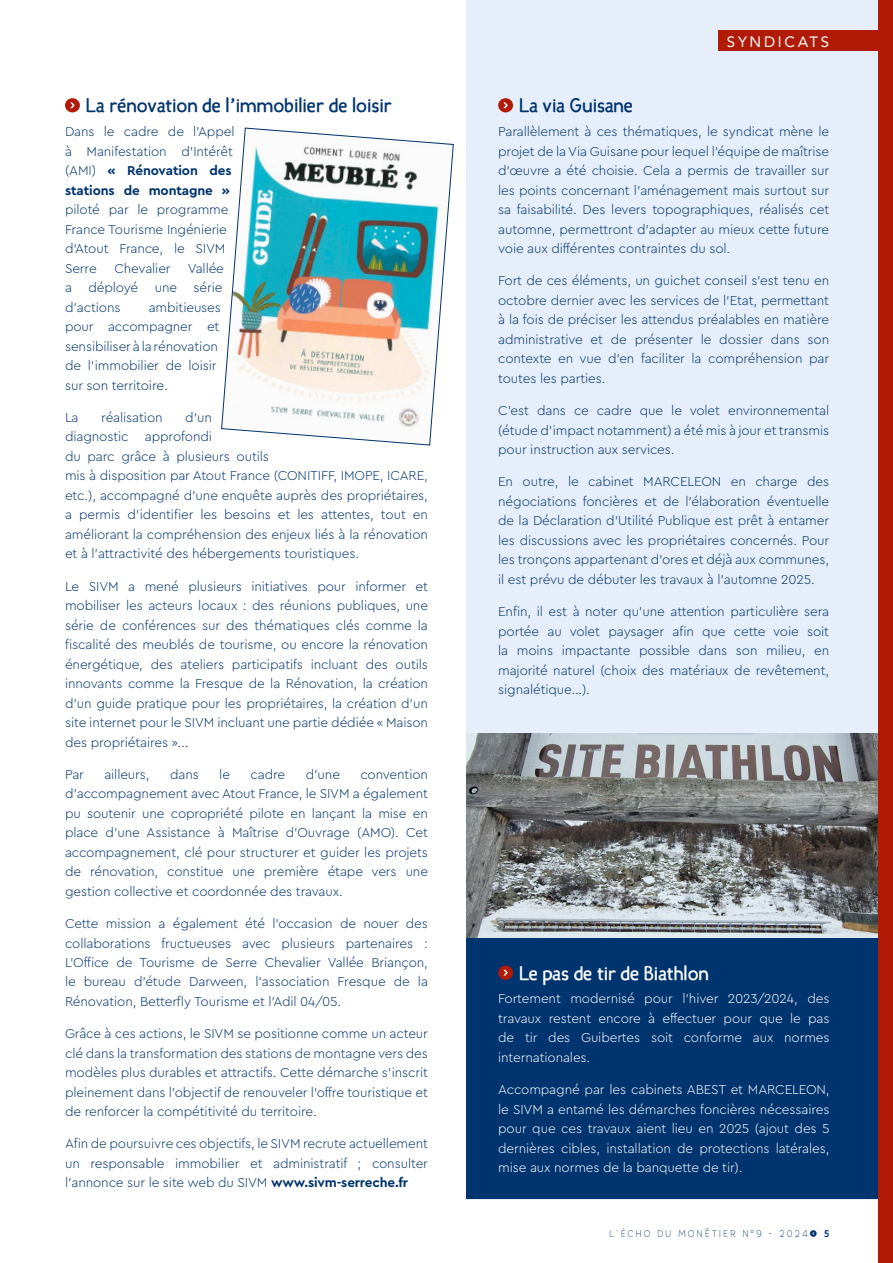
<style>
.page{position:relative;width:893px;height:1263px;background:#fff}
.page>*{position:absolute;margin:0;border:0;box-sizing:border-box;transform-origin:0 0}
.t1{font:700 19.5px "Candela";color:#00346f}
.t2{font:700 19.5px "Candela";color:#fff}
.t3{font:15px "Avenir";letter-spacing:.18em;color:#fff}
.t4{font:300 13.5px/19.5px "Cera Pro";letter-spacing:-.01em;color:#00346f;text-align:justify}
.t5{font:300 13.5px/19.5px "Cera Pro";letter-spacing:-.01em;color:#fff;text-align:justify}
.t6{font:100 9.75px "Core Rhino 25";letter-spacing:.22em;color:#00346f;scale:.9 1}
.t7{font:700 9.75px "Core Rhino 65";color:#00346f;scale:.9 1}
.s1{font-weight:700}
</style>
<div class="page">
<svg style="left:810px;top:1230px;width:7px;height:7px"></svg>
<div style="left:466px;top:0;width:427px;height:1199px;background:#e5eefa"></div>
<div style="left:466px;top:937px;width:427px;height:262px;background:#00346f"></div>
<img style="left:466px;top:734px;width:412px;height:203px">
<div style="left:878px;top:0;width:15px;height:1263px;background:#b01a07"></div>
<div style="left:719px;top:31px;width:174px;height:20px;background:#b01a07"></div>
<div style="left:65px;top:98px;width:15px;height:14px;background:#b11a07;border-radius:50%"></div>
<svg style="left:70px;top:102px;width:5px;height:6px"></svg>
<div style="left:498px;top:98px;width:15px;height:14px;background:#b11a07;border-radius:50%"></div>
<svg style="left:503px;top:102px;width:5px;height:6px"></svg>
<svg style="left:498px;top:965px;width:15px;height:15px"></svg>
<svg style="left:503px;top:970px;width:5px;height:5px"></svg>
<img style="left:221px;top:127px;width:233px;height:319px">
<h1 class="t1" style="left:86px;top:93px;width:307px">La rénovation de l’immobilier de loisir</h1>
<p class="t4" style="left:65px;top:121px;width:171px;text-align:left">Dans le cadre de l’Appel à Manifestation d’Intérêt (AMI) <span class="s1">« Rénovation des stations de montagne »</span></p>
<p class="t4" style="left:65px;top:199px;width:165px;text-align:left">piloté par le programme<br>France Tourisme Ingénierie d’Atout France, le SIVM<br>Serre</p>
<p class="t4" style="left:65px;top:258px;width:161px;text-indent:123px">Vallée a déployé une série d’actions</p>
<p class="t4" style="left:114px;top:258px;width:58px">Chevalier</p>
<p class="t4" style="left:65px;top:297px;width:158px;text-align:left;text-indent:84px">ambitieuses pour accompagner et sensibiliser à la rénovation de l’immobilier de loisir sur son territoire.</p>
<p class="t4" style="left:65px;top:407px;width:15px">La</p>
<p class="t4" style="left:101px;top:407px;width:63px">réalisation</p>
<p class="t4" style="left:65px;top:407px;width:365px;text-align:left;text-indent:120px">d’un<br>diagnostic approfondi<br>du parc grâce à plusieurs outils<br>mis à disposition par Atout France (CONITIFF, IMOPE, ICARE, etc.), accompagné d’une enquête auprès des propriétaires, a permis d’identifier les besoins et les attentes, tout en améliorant la compréhension des enjeux liés à la rénovation et à l’attractivité des hébergements touristiques.</p>
<p class="t4" style="left:65px;top:576px;width:365px">Le SIVM a mené plusieurs initiatives pour informer et mobiliser les acteurs locaux : des réunions publiques, une série de conférences sur des thématiques clés comme la fiscalité des meublés de tourisme, ou encore la rénovation énergétique, des ateliers participatifs incluant des outils innovants comme la Fresque de la Rénovation, la création d’un guide pratique pour les propriétaires, la création d’un site internet pour le SIVM incluant une partie dédiée « Maison des propriétaires »...</p>
<p class="t4" style="left:65px;top:764px;width:20px">Par</p>
<p class="t4" style="left:104px;top:764px;width:47px">ailleurs,</p>
<p class="t4" style="left:170px;top:764px;width:30px">dans</p>
<p class="t4" style="left:219px;top:764px;width:12px">le</p>
<p class="t4" style="left:250px;top:764px;width:36px">cadre</p>
<p class="t4" style="left:306px;top:764px;width:36px">d’une</p>
<p class="t4" style="left:65px;top:764px;width:365px;text-indent:295px">convention d’accompagnement avec Atout France, le SIVM a également pu soutenir une copropriété pilote en lançant la mise en place d’une Assistance à Maîtrise d’Ouvrage (AMO). Cet accompagnement, clé pour structurer et guider les projets de rénovation, constitue une première étape vers une gestion collective et coordonnée des travaux.</p>
<p class="t4" style="left:65px;top:913px;width:365px">Cette mission a également été l’occasion de nouer des collaborations fructueuses avec plusieurs partenaires :<br>L’Office de Tourisme de Serre Chevalier Vallée Briançon, le bureau d’étude Darween, l’association Fresque de la Rénovation, Betterfly Tourisme et l’Adil 04/05.</p>
<p class="t4" style="left:65px;top:1023px;width:365px">Grâce à ces actions, le SIVM se positionne comme un acteur clé dans la transformation des stations de montagne vers des modèles plus durables et attractifs. Cette démarche s’inscrit pleinement dans l’objectif de renouveler l’offre touristique et de renforcer la compétitivité du territoire.</p>
<p class="t4" style="left:65px;top:1134px;width:364px">Afin de poursuivre ces objectifs, le SIVM recrute actuellement un responsable immobilier et administratif ; consulter l’annonce sur le site web du SIVM <span class="s1">www.sivm-serreche.fr</span></p>
<p class="t3" style="left:727px;top:30px;width:104px">SYNDICATS</p>
<h1 class="t1" style="left:519px;top:93px;width:116px">La via Guisane</h1>
<p class="t4" style="left:498px;top:121px;width:333px">Parallèlement à ces thématiques, le syndicat mène le projet de la Via Guisane pour lequel l’équipe de maîtrise d’œuvre a été choisie. Cela a permis de travailler sur les points concernant l’aménagement mais surtout sur sa faisabilité. Des levers topographiques, réalisés cet automne, permettront d’adapter au mieux cette future voie aux différentes contraintes du sol.</p>
<p class="t4" style="left:498px;top:270px;width:333px">Fort de ces éléments, un guichet conseil s’est tenu en octobre dernier avec les services de l’Etat, permettant à la fois de préciser les attendus préalables en matière administrative et de présenter le dossier dans son contexte en vue d’en faciliter la compréhension par toutes les parties.</p>
<p class="t4" style="left:498px;top:400px;width:333px">C’est dans ce cadre que le volet environnemental (étude d’impact notamment) a été mis à jour et transmis pour instruction aux services.</p>
<p class="t4" style="left:498px;top:471px;width:333px">En outre, le cabinet MARCELEON en charge des négociations foncières et de l’élaboration éventuelle de la Déclaration d’Utilité Publique est prêt à entamer les discussions avec les propriétaires concernés. Pour les tronçons appartenant d’ores et déjà aux communes, il est prévu de débuter les travaux à l’automne 2025.</p>
<p class="t4" style="left:498px;top:601px;width:333px">Enfin, il est à noter qu’une attention particulière sera portée au volet paysager afin que cette voie soit la moins impactante possible dans son milieu, en majorité naturel (choix des matériaux de revêtement, signalétique…).</p>
<h1 class="t2" style="left:519px;top:960px;width:191px">Le pas de tir de Biathlon</h1>
<p class="t5" style="left:498px;top:988px;width:333px">Fortement modernisé pour l’hiver 2023/2024, des travaux restent encore à effectuer pour que le pas de tir des Guibertes soit conforme aux normes internationales.</p>
<p class="t5" style="left:498px;top:1079px;width:333px">Accompagné par les cabinets ABEST et MARCELEON, le SIVM a entamé les démarches foncières nécessaires pour que ces travaux aient lieu en 2025 (ajout des 5 dernières cibles, installation de protections latérales, mise aux normes de la banquette de tir).</p>
<p class="t6" style="left:609px;top:1227px;width:222px">L’ÉCHO DU MONÊTIER N°9 - 2024</p>
<p class="t7" style="left:824px;top:1227px;width:8px">5</p>
</div>
